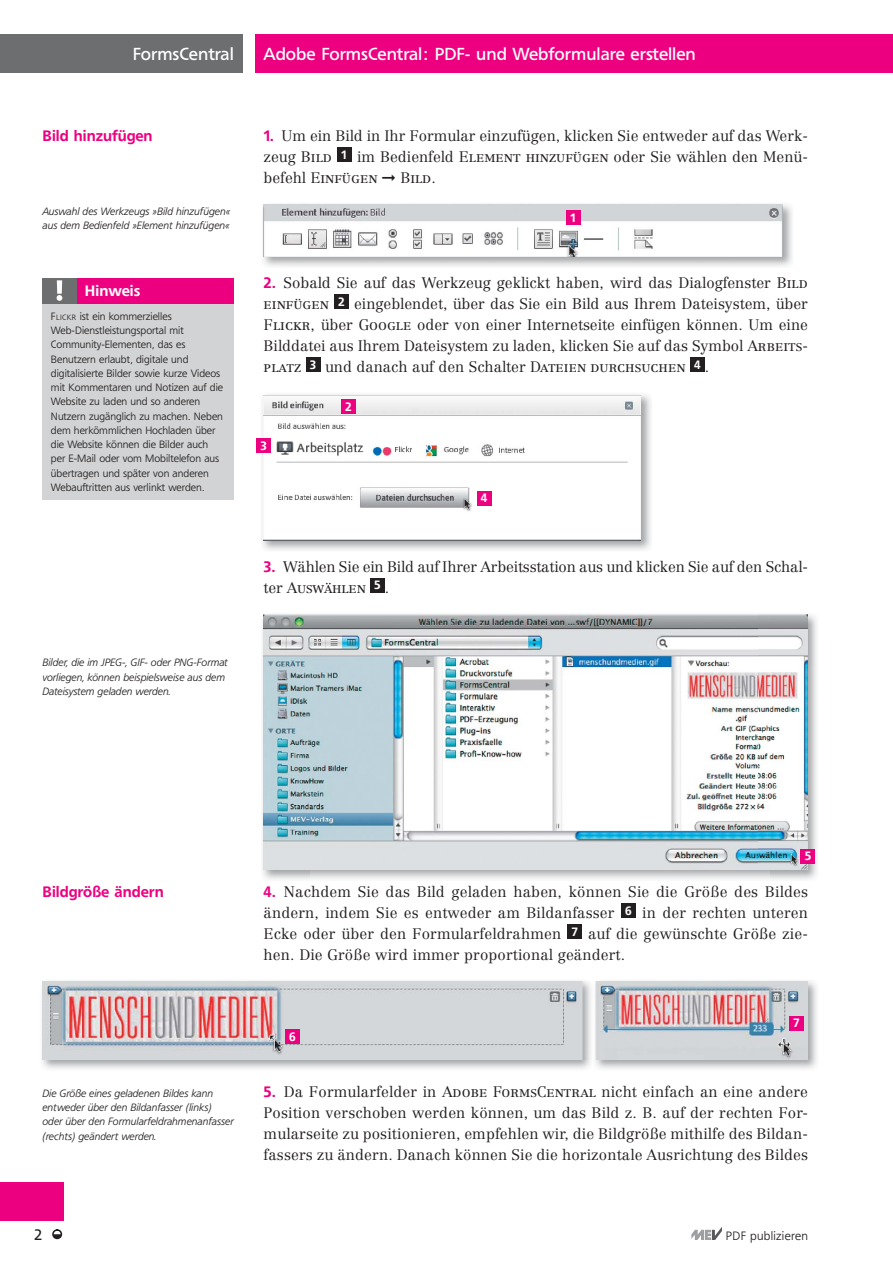
<style>
.page{position:relative;width:893px;height:1263px;background:#fff}
.page>*{position:absolute;margin:0;border:0;box-sizing:border-box;transform-origin:0 0}
.t1{font:17.25px "Freeborn SB";color:#fff}
.t2{font:300 15px/21px "Centennial";color:#231f20;text-align:justify}
.t3{font:15px "Centennial Light SC";color:#231f20}
.t4{font:500 15px "Freeborn SB";color:#ed0080}
.t5{font:500 15px "Freeborn SB";color:#fff}
.t6{font:15px "Freeborn SB";color:#231f20}
.t7{font:300 12px "Freeborn SB";letter-spacing:.025em;color:#231f20}
.t8{font:500 12px "Freeborn SB";color:#fff}
.t9{font:300 10.5px/14.2px "Freeborn SB";color:#231f20}
.t10{font:italic 300 10.5px/14.2px "Freeborn SB";color:#231f20}
.s1{font-family:"Freeborn SB";font-weight:500;color:#ed0080}
.s2{font-family:"Centennial Light SC";font-weight:400}
.s3{font-family:"Centennial";font-weight:300}
.s4{font-size:7.65px}
</style>
<div class="page">
<svg style="left:691px;top:1227px;width:31px;height:13px"></svg>
<div style="left:52px;top:1229px;width:10px;height:10px;border:2px solid #231f20;border-radius:50%"></div>
<svg style="left:53px;top:1234px;width:8px;height:4px"></svg>
<div style="left:0;top:34px;width:242px;height:38px;background:#6d6e70"></div>
<div style="left:255px;top:34px;width:638px;height:38px;background:#ed0080"></div>
<div style="left:0;top:1182px;width:64px;height:38px;background:#ed0080"></div>
<div style="left:337px;top:147px;width:15px;height:15px;background:#231f20"></div>
<div style="left:334px;top:294px;width:15px;height:15px;background:#231f20"></div>
<div style="left:306px;top:357px;width:15px;height:15px;background:#231f20"></div>
<div style="left:690px;top:357px;width:15px;height:15px;background:#231f20"></div>
<div style="left:370px;top:578px;width:15px;height:15px;background:#231f20"></div>
<div style="left:621px;top:903px;width:15px;height:15px;background:#231f20"></div>
<div style="left:567px;top:924px;width:15px;height:15px;background:#231f20"></div>
<img style="left:263px;top:204px;width:529px;height:62px">
<img style="left:264px;top:204px;width:518px;height:53px">
<div style="left:566px;top:210px;width:15px;height:15px;background:#ed0080"></div>
<div style="left:42px;top:303px;width:192px;height:196px;background:#d1d3d4"></div>
<div style="left:76px;top:278px;width:158px;height:25px;background:#ed0080"></div>
<div style="left:42px;top:278px;width:34px;height:25px;background:#6d6e70"></div>
<svg style="left:57px;top:280px;width:5px;height:21px"></svg>
<img style="left:262px;top:394px;width:389px;height:156px">
<img style="left:263px;top:395px;width:378px;height:145px">
<div style="left:341px;top:399px;width:15px;height:15px;background:#ed0080"></div>
<div style="left:256px;top:438px;width:15px;height:15px;background:#ed0080"></div>
<div style="left:477px;top:491px;width:14px;height:15px;background:#ed0080"></div>
<img style="left:262px;top:614px;width:555px;height:51px">
<img style="left:262px;top:665px;width:49px;height:215px">
<img style="left:769px;top:665px;width:48px;height:215px">
<img style="left:264px;top:615px;width:544px;height:255px">
<div style="left:800px;top:849px;width:15px;height:15px;background:#ed0080"></div>
<img style="left:42px;top:981px;width:775px;height:88px">
<img style="left:42px;top:981px;width:766px;height:79px">
<div style="left:285px;top:1029px;width:15px;height:15px;background:#ed0080"></div>
<div style="left:789px;top:1016px;width:15px;height:15px;background:#ed0080"></div>
<p class="t1" style="left:133px;top:44px;width:103px">FormsCentral</p>
<p class="t1" style="left:264px;top:44px;width:434px">Adobe FormsCentral: PDF- und Webformulare erstellen</p>
<p class="t4" style="left:42px;top:130px;width:112px">Bild hinzufügen</p>
<p class="t2" style="left:264px;top:127px;width:546px"><span class="s1">1.</span> Um ein Bild in Ihr Formular einzufügen, klicken Sie entweder auf das Werk&shy;zeug <span class="s2">Bild</span> <sup>1</sup> im Bedienfeld <span class="s2">Element hinzufügen</span> oder Sie wählen den Menü-</p>
<p class="t3" style="left:264px;top:172px;width:174px"><span class="s3">befehl</span> Einfügen ➞ Bild<span class="s3">.</span></p>
<p class="t10" style="left:42px;top:205px;width:189px">Auswahl des Werkzeugs »Bild hinzufügen« aus dem Bedienfeld »Element hinzufügen«</p>
<p class="t8" style="left:570px;top:213px;width:8px">1</p>
<p class="t5" style="left:85px;top:285px;width:57px">Hinweis</p>
<p class="t9" style="left:51px;top:310px;width:174px">F<span class="s4">LICKR</span> ist ein kommerzielles Web-Dienstleistungsportal mit Community-Elementen, das es Benutzern erlaubt, digitale und digitalisierte Bilder sowie kurze Videos mit Kommentaren und Notizen auf die Website zu laden und so anderen Nutzern zugänglich zu machen. Neben dem herkömmlichen Hochladen über die Website können die Bilder auch per E-Mail oder vom Mobiltelefon aus übertragen und später von anderen Webauftritten aus verlinkt werden.</p>
<p class="t10" style="left:42px;top:657px;width:187px">Bilder, die im JPEG-, GIF- oder PNG-Format vorliegen, können beispielsweise aus dem<br>Dateisystem geladen werden.</p>
<p class="t2" style="left:264px;top:274px;width:546px"><span class="s1">2.</span> Sobald Sie auf das Werkzeug geklickt haben, wird das Dialogfenster <span class="s2">Bild einfügen</span> <sup>2</sup> eingeblendet, über das Sie ein Bild aus Ihrem Dateisystem, über <span class="s2">Flickr</span>, über <span class="s2">Google</span> oder von einer Internetseite einfügen können. Um eine Bilddatei aus Ihrem Dateisystem zu laden, klicken Sie auf das Symbol <span class="s2">Arbeits&shy;platz</span> <sup>3</sup> und danach auf den Schalter <span class="s2">Dateien durchsuchen</span> <sup>4</sup> .</p>
<p class="t8" style="left:261px;top:441px;width:8px">3</p>
<p class="t8" style="left:345px;top:402px;width:8px">2</p>
<p class="t8" style="left:481px;top:493px;width:8px">4</p>
<p class="t2" style="left:264px;top:557px;width:546px"><span class="s1">3.</span> Wählen Sie ein Bild auf Ihrer Arbeitsstation aus und klicken Sie auf den Schal-</p>
<p class="t3" style="left:264px;top:581px;width:127px"><span class="s3">ter</span> Auswählen <sup>5</sup> .</p>
<p class="t4" style="left:42px;top:886px;width:123px">Bildgröße ändern</p>
<p class="t10" style="left:42px;top:1087px;width:193px">Die Größe eines geladenen Bildes kann entweder über den Bildanfasser (links) oder über den Formularfeldrahmenanfasser (rechts) geändert werden.</p>
<p class="t8" style="left:805px;top:851px;width:8px">5</p>
<p class="t2" style="left:264px;top:883px;width:546px"><span class="s1">4.</span> Nachdem Sie das Bild geladen haben, können Sie die Größe des Bildes ändern, indem Sie es entweder am Bildanfasser <sup>6</sup> in der rechten unteren Ecke oder über den Formularfeldrahmen <sup>7</sup> auf die gewünschte Größe zie&shy;hen. Die Größe wird immer proportional geändert.</p>
<p class="t8" style="left:289px;top:1032px;width:8px">6</p>
<p class="t8" style="left:793px;top:1018px;width:8px">7</p>
<p class="t2" style="left:264px;top:1082px;width:546px"><span class="s1">5.</span> Da Formularfelder in <span class="s2">Adobe FormsCentral</span> nicht einfach an eine andere Position verschoben werden können, um das Bild z. B. auf der rechten For&shy;mularseite zu positionieren, empfehlen wir, die Bildgröße mithilfe des Bildan&shy;fassers zu ändern. Danach können Sie die horizontale Ausrichtung des Bildes</p>
<p class="t6" style="left:34px;top:1226px;width:10px">2</p>
<p class="t7" style="left:726px;top:1230px;width:84px">PDF publizieren</p>
</div>
